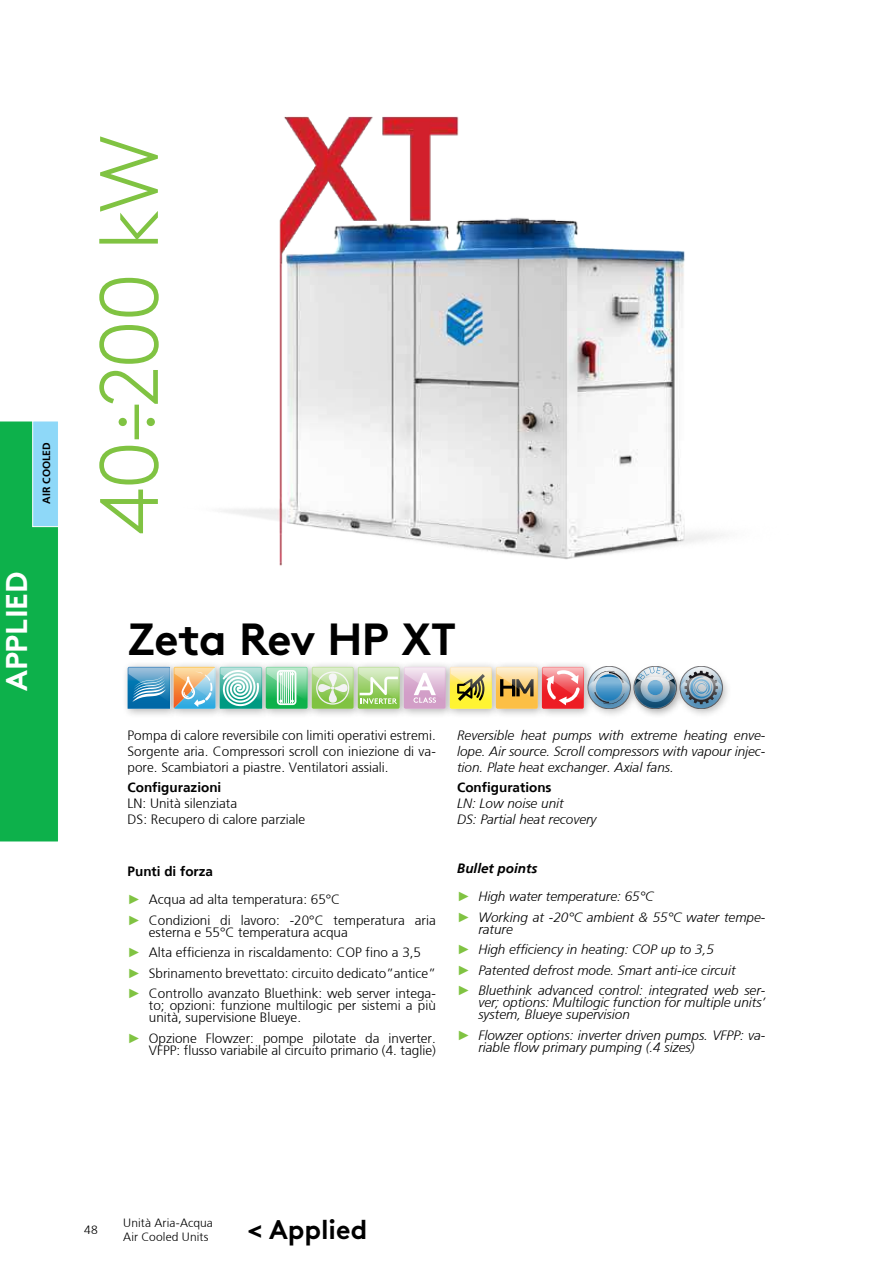
<style>
.page{position:relative;width:893px;height:1263px;background:#fff}
.page>*{position:absolute;margin:0;border:0;box-sizing:border-box;transform-origin:0 0}
.t1{font:300 82.5px "Swegon Brown";letter-spacing:-.03em;color:#80c342}
.t2{font:700 45px "Swegon Brown";letter-spacing:-.02em;color:#000}
.t3{font:700 30px "Swegon Brown";color:#fff}
.t4{font:700 27px "Swegon Brown";color:#000}
.t5{font:300 13.5px/16.2px "Frutiger";color:#000}
.t6{font:italic 300 13.5px/16.2px "Frutiger";color:#000}
.t7{font:700 13.5px "Frutiger";color:#000}
.t8{font:300 12px/14.4px "Frutiger";letter-spacing:.01em;color:#000}
.t9{font:700 10.5px "Frutiger";color:#000}
.s1{font-weight:700}
.s2{font-family:"Times New Roman";font-weight:400;color:#80c342}
.s3{font-family:"Times New Roman";font-weight:400;font-style:normal;color:#80c342}
</style>
<div class="page">
<img style="left:221px;top:116px;width:502px;height:450px">
<div style="left:122px;top:661px;width:58px;height:58px;background:#000;opacity:.3"></div>
<div style="left:168px;top:661px;width:58px;height:58px;background:#000;opacity:.3"></div>
<div style="left:214px;top:661px;width:58px;height:58px;background:#000;opacity:.3"></div>
<div style="left:260px;top:661px;width:58px;height:58px;background:#000;opacity:.3"></div>
<div style="left:306px;top:661px;width:58px;height:58px;background:#000;opacity:.3"></div>
<div style="left:352px;top:661px;width:58px;height:58px;background:#000;opacity:.3"></div>
<div style="left:398px;top:661px;width:58px;height:58px;background:#000;opacity:.3"></div>
<div style="left:444px;top:661px;width:58px;height:58px;background:#000;opacity:.3"></div>
<div style="left:490px;top:661px;width:58px;height:58px;background:#000;opacity:.3"></div>
<div style="left:536px;top:661px;width:58px;height:58px;background:#000;opacity:.3"></div>
<div style="left:583px;top:662px;width:57px;height:56px;background:#000;opacity:.4"></div>
<div style="left:588px;top:666px;width:42px;height:43px;border:1px solid #1b171b;border-radius:50%"></div>
<div style="left:629px;top:661px;width:57px;height:57px;background:#000;opacity:.4"></div>
<div style="left:634px;top:666px;width:42px;height:43px;border:1px solid #1a171b;border-radius:50%"></div>
<div style="left:675px;top:662px;width:57px;height:56px;background:#000;opacity:.4"></div>
<div style="left:680px;top:666px;width:42px;height:43px;border:1px solid #1b171b;border-radius:50%"></div>
<img style="left:128px;top:667px;width:594px;height:42px">
<svg style="left:0;top:421px;width:58px;height:421px;background:#1cb55e"></svg>
<p class="t9" style="left:41px;top:503px;width:63px;rotate:-90deg">AIR COOLED</p>
<h3 class="t3" style="left:-8px;top:691px;width:121px;rotate:-90deg">APPLIED</h3>
<h1 class="t1" style="left:68px;top:534px;width:401px;rotate:-90deg">40÷200 kW</h1>
<h2 class="t2" style="left:128px;top:602px;width:330px">Zeta Rev HP XT</h2>
<p class="t5" style="left:128px;top:727px;width:310px;text-align:justify">Pompa di calore reversibile con limiti operativi estremi.<br>Sorgente aria. Compressori scroll con iniezione di va&shy;pore. Scambiatori a piastre. Ventilatori assiali.</p>
<p class="t7" style="left:128px;top:780px;width:95px">Configurazioni</p>
<p class="t5" style="left:128px;top:795px;width:179px">LN: Unità silenziata<br>DS: Recupero di calore parziale</p>
<p class="t5" style="left:128px;top:857px;width:214px;line-height:28.2px"><span class="s1">Punti di forza<br></span><span class="s2">►</span> Acqua ad alta temperatura: 65°C</p>
<p class="t5" style="left:149px;top:914px;width:288px;line-height:12px;text-indent:-21px"><span class="s2">►</span> Condizioni di lavoro: -20°C temperatura aria esterna e 55°C temperatura acqua</p>
<p class="t5" style="left:128px;top:942px;width:310px;line-height:20.5px"><span class="s2">►</span> Alta efficienza in riscaldamento: COP fino a 3,5 <span class="s2">►</span> Sbrinamento brevettato: circuito dedicato”antice” <span class="s2">►</span> Controllo avanzato Bluethink: web server intega-</p>
<p class="t5" style="left:149px;top:1000px;width:288px;line-height:12px">to; opzioni: funzione multilogic per sistemi a più unità, supervisione Blueye.</p>
<p class="t5" style="left:128px;top:1032px;width:310px;line-height:12px;text-align:right"><span class="s2">►</span> Opzione Flowzer: pompe pilotate da inverter.<br>VFPP: flusso variabile al circuito primario (4. taglie)</p>
<p class="t6" style="left:457px;top:727px;width:310px;text-align:justify">Reversible heat pumps with extreme heating enve&shy;lope. Air source. Scroll compressors with vapour injec&shy;tion. Plate heat exchanger. Axial fans.</p>
<p class="t7" style="left:457px;top:780px;width:96px">Configurations</p>
<p class="t6" style="left:457px;top:795px;width:141px">LN: Low noise unit<br>DS: Partial heat recovery</p>
<p class="t6" style="left:457px;top:854px;width:198px;line-height:28.2px"><span class="s1">Bullet points<br></span><span class="s3">►</span> High water temperature: 65°C</p>
<p class="t6" style="left:478px;top:911px;width:288px;line-height:12px;text-indent:-21px"><span class="s3">►</span> Working at -20°C ambient &amp; 55°C water tempe&shy;rature</p>
<p class="t6" style="left:457px;top:939px;width:310px;line-height:20.5px"><span class="s3">►</span> High efficiency in heating: COP up to 3,5<br><span class="s3">►</span> Patented defrost mode. Smart anti-ice circuit<br><span class="s3">►</span> Bluethink advanced control: integrated web ser-</p>
<p class="t6" style="left:478px;top:996px;width:289px;line-height:12px">ver; options: Multilogic function for multiple units’ system, Blueye supervision</p>
<p class="t6" style="left:478px;top:1029px;width:288px;line-height:12px;text-indent:-21px"><span class="s3">►</span> Flowzer options: inverter driven pumps. VFPP: va&shy;riable flow primary pumping (.4 sizes)</p>
<p class="t8" style="left:84px;top:1223px;width:15px">48</p>
<p class="t8" style="left:123px;top:1216px;width:91px">Unità Aria-Acqua<br>Air Cooled Units</p>
<h3 class="t4" style="left:247px;top:1208px;width:122px">&lt; Applied</h3>
</div>
